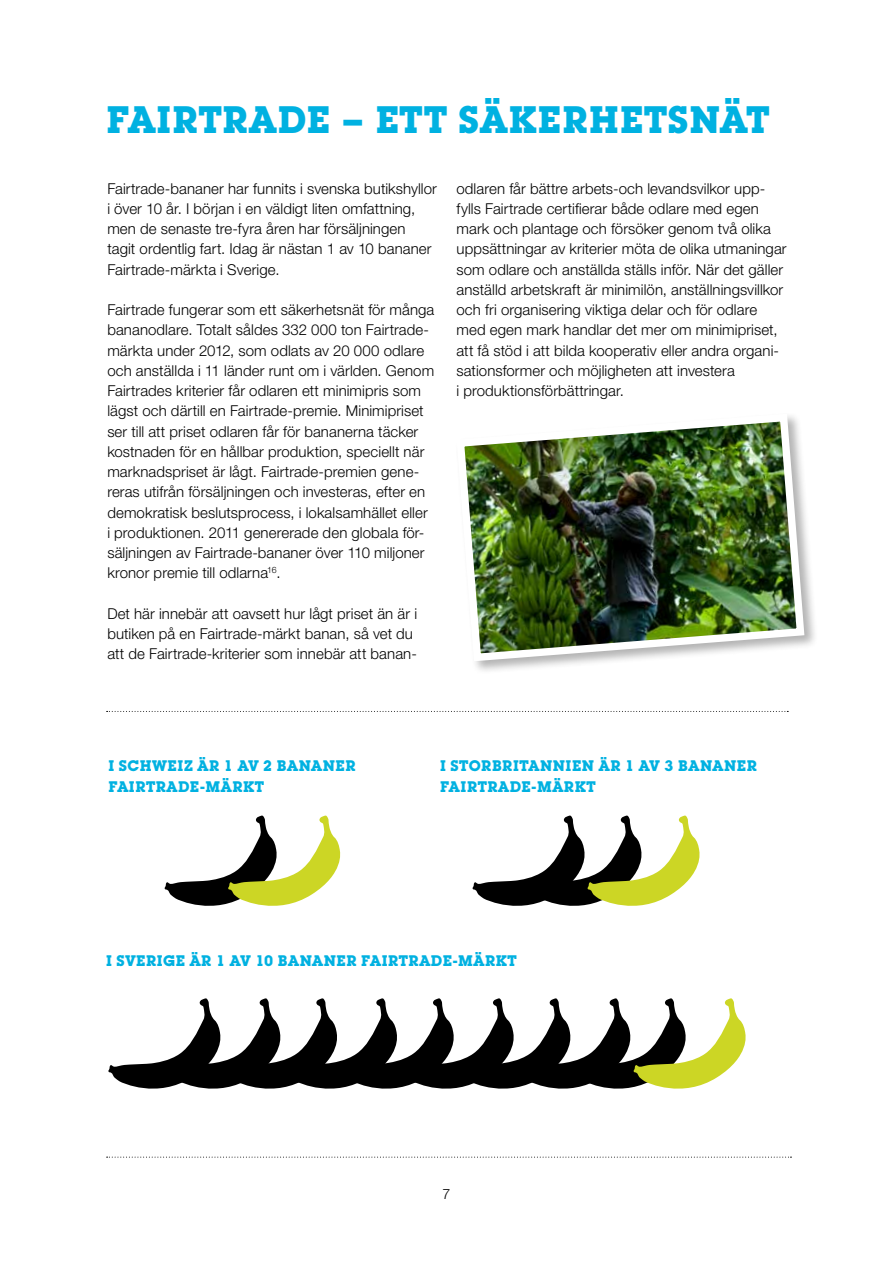
<style>
.page{position:relative;width:893px;height:1263px;background:#fff}
.page>*{position:absolute;margin:0;border:0;box-sizing:border-box;transform-origin:0 0}
.t1{font:700 37.5px "Lubalin Graph Std";letter-spacing:.03em;color:#00b1e1}
.t2{font:300 15px/20.2px "Helvetica Neue LT Std";letter-spacing:.005em;color:#000}
.t3{font:700 15px/21px "Lubalin Graph Std";letter-spacing:.04em;color:#00b1e1}
.t4{font:300 14.25px "Helvetica Neue LT Std";color:#000}
</style>
<div class="page">
<svg style="left:164px;top:815px;width:177px;height:91px"></svg>
<svg style="left:108px;top:998px;width:638px;height:91px"></svg>
<svg style="left:472px;top:815px;width:228px;height:91px"></svg>
<svg style="left:107px;top:711px;width:681px;height:1px"></svg>
<svg style="left:107px;top:1157px;width:684px;height:1px"></svg>
<div style="left:455px;top:412px;width:363px;height:263px;background:#000;opacity:.3"></div>
<img style="left:455px;top:412px;width:353px;height:253px">
<h1 class="t1" style="left:107px;top:95px;width:664px">FAIRTRADE – ETT SÄKERHETSNÄT</h1>
<p class="t2" style="left:107px;top:178px;width:331px">Fairtrade-bananer har funnits i svenska butikshyllor i över 10 år. I början i en väldigt liten omfattning, men de senaste tre-fyra åren har försäljningen tagit ordentlig fart. Idag är nästan 1 av 10 bananer Fairtrade-märkta i Sverige.</p>
<p class="t2" style="left:107px;top:299px;width:329px">Fairtrade fungerar som ett säkerhetsnät för många bananodlare. Totalt såldes 332 000 ton Fairtrade&shy;märkta under 2012, som odlats av 20 000 odlare och anställda i 11 länder runt om i världen. Genom Fairtrades kriterier får odlaren ett minimipris som lägst och därtill en Fairtrade-premie. Minimipriset ser till att priset odlaren får för bananerna täcker kostnaden för en hållbar produktion, speciellt när marknadspriset är lågt. Fairtrade-premien gene&shy;reras utifrån försäljningen och investeras, efter en demokratisk beslutsprocess, i lokalsamhället eller<br>i produktionen. 2011 genererade den globala för&shy;säljningen av Fairtrade-bananer över 110 miljoner kronor premie till odlarna<sup>16</sup>.</p>
<p class="t2" style="left:107px;top:603px;width:311px">Det här innebär att oavsett hur lågt priset än är i butiken på en Fairtrade-märkt banan, så vet du att de Fairtrade-kriterier som innebär att banan-</p>
<p class="t2" style="left:456px;top:178px;width:332px">odlaren får bättre arbets-och levandsvilkor upp&shy;fylls Fairtrade certifierar både odlare med egen mark och plantage och försöker genom två olika uppsättningar av kriterier möta de olika utmaningar som odlare och anställda ställs inför. När det gäller anställd arbetskraft är minimilön, anställningsvillkor och fri organisering viktiga delar och för odlare med egen mark handlar det mer om minimipriset, att få stöd i att bilda kooperativ eller andra organi&shy;sationsformer och möjligheten att investera<br>i produktionsförbättringar.</p>
<p class="t3" style="left:109px;top:755px;width:249px">I SCHWEIZ ÄR 1 AV 2 BANANER<br>FAIRTRADE-MÄRKT</p>
<p class="t3" style="left:440px;top:755px;width:318px">I STORBRITANNIEN ÄR 1 AV 3 BANANER<br>FAIRTRADE-MÄRKT</p>
<p class="t3" style="left:106px;top:950px;width:412px">I SVERIGE ÄR 1 AV 10 BANANER FAIRTRADE-MÄRKT</p>
<p class="t4" style="left:442px;top:1185px;width:9px">7</p>
</div>
